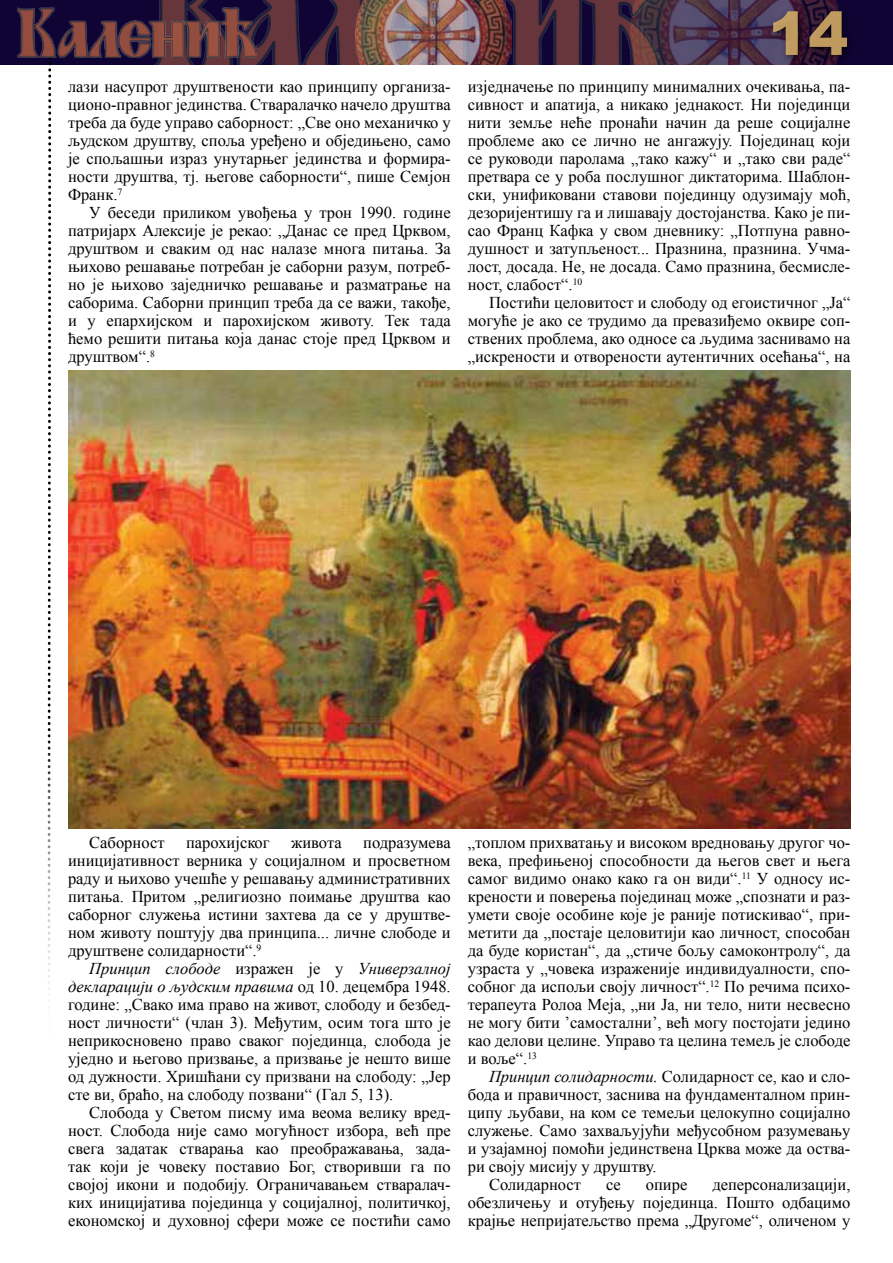
<style>
.page{position:relative;width:893px;height:1263px;background:#fff}
.page>*{position:absolute;margin:0;border:0;box-sizing:border-box;transform-origin:0 0}
.t1{font:900 60px "Arial";color:#d2ab67}
.t2{font:16.5px/18px "Times New Roman";color:#000;text-align:justify}
.t3{font:italic 16.5px "Times New Roman";color:#000}
.s1{font-style:normal}
.s2{font-style:italic}
</style>
<div class="page">
<div style="left:0;top:0;width:893px;height:65px;background:#100435"></div>
<img style="left:659px;top:0;width:179px;height:65px">
<img style="left:152px;top:0;width:507px;height:65px">
<img style="left:355px;top:0;width:156px;height:65px">
<svg style="left:46px;top:57px;width:7px;height:939px"></svg>
<img style="left:17px;top:7px;width:240px;height:50px">
<div style="left:767px;top:6px;width:90px;height:59px;background:#000;opacity:.67"></div>
<img style="left:68px;top:371px;width:782px;height:458px">
<p class="t2" style="left:68px;top:77px;width:384px">лази насупрот друштвености као принципу организа-</p>
<p class="t2" style="left:68px;top:95px;width:384px">ционо-правног јединства. Стваралачко начело друштва</p>
<p class="t2" style="left:68px;top:113px;width:384px">треба да буде управо саборност: „Све оно механичко у</p>
<p class="t2" style="left:68px;top:131px;width:384px">људском друштву, споља уређено и обједињено, само</p>
<p class="t2" style="left:68px;top:149px;width:384px">је спољашњи израз унутарњег јединства и формира-</p>
<p class="t2" style="left:68px;top:167px;width:384px">ности друштва, тј. његове саборности“, пише Семјон</p>
<p class="t2" style="left:68px;top:185px;width:56px">Франк.<sup>7</sup></p>
<p class="t2" style="left:89px;top:203px;width:363px">У беседи приликом увођења у трон 1990. године</p>
<p class="t2" style="left:68px;top:221px;width:384px">патријарх Алексије је рекао: „Данас се пред Црквом,</p>
<p class="t2" style="left:68px;top:239px;width:384px">друштвом и сваким од нас налазе многа питања. За</p>
<p class="t2" style="left:68px;top:257px;width:384px">њихово решавање потребан је саборни разум, потреб-</p>
<p class="t2" style="left:68px;top:275px;width:384px">но је њихово заједничко решавање и разматрање на</p>
<p class="t2" style="left:68px;top:293px;width:384px">саборима. Саборни принцип треба да се важи, такође,</p>
<p class="t2" style="left:68px;top:311px;width:384px">и у епархијском и парохијском животу. Тек тада</p>
<p class="t2" style="left:68px;top:329px;width:384px">ћемо решити питања која данас стоје пред Црквом и</p>
<p class="t2" style="left:68px;top:347px;width:88px">друштвом“.<sup>8</sup></p>
<h1 class="t1" style="left:768px;top:-10px;width:82px">14</h1>
<p class="t2" style="left:468px;top:77px;width:384px">изједначење по принципу минималних очекивања, па-</p>
<p class="t2" style="left:468px;top:95px;width:384px">сивност и апатија, а никако једнакост. Ни појединци</p>
<p class="t2" style="left:468px;top:113px;width:384px">нити земље неће пронаћи начин да реше социјалне</p>
<p class="t2" style="left:468px;top:131px;width:384px">проблеме ако се лично не ангажују. Појединац који</p>
<p class="t2" style="left:468px;top:149px;width:384px">се руководи паролама „тако кажу“ и „тако сви раде“</p>
<p class="t2" style="left:468px;top:167px;width:384px">претвара се у роба послушног диктаторима. Шаблон-</p>
<p class="t2" style="left:468px;top:185px;width:384px">ски, унификовани ставови појединцу одузимају моћ,</p>
<p class="t2" style="left:468px;top:203px;width:384px">дезоријентишу га и лишавају достојанства. Како је пи-</p>
<p class="t2" style="left:468px;top:221px;width:384px">сао Франц Кафка у свом дневнику: „Потпуна равно-</p>
<p class="t2" style="left:468px;top:239px;width:384px">душност и затупљеност... Празнина, празнина. Учма-</p>
<p class="t2" style="left:468px;top:257px;width:384px">лост, досада. Не, не досада. Само празнина, бесмисле-</p>
<p class="t2" style="left:468px;top:275px;width:116px">ност, слабост“.<sup>10</sup></p>
<p class="t2" style="left:489px;top:293px;width:363px">Постићи целовитост и слободу од егоистичног „Ја“</p>
<p class="t2" style="left:468px;top:311px;width:384px">могуће је ако се трудимо да превазиђемо оквире соп-</p>
<p class="t2" style="left:468px;top:329px;width:384px">ствених проблема, ако односе са људима заснивамо на</p>
<p class="t2" style="left:468px;top:347px;width:384px">„искрености и отворености аутентичних осећања“, на</p>
<p class="t2" style="left:89px;top:833px;width:77px">Саборност</p>
<p class="t2" style="left:186px;top:833px;width:85px">парохијског</p>
<p class="t2" style="left:291px;top:833px;width:52px">живота</p>
<p class="t2" style="left:363px;top:833px;width:89px">подразумева</p>
<p class="t2" style="left:68px;top:851px;width:384px">иницијативност верника у социјалном и просветном</p>
<p class="t2" style="left:68px;top:869px;width:384px">раду и њихово учешће у решавању административних</p>
<p class="t2" style="left:68px;top:887px;width:384px">питања. Притом „религиозно поимање друштва као</p>
<p class="t2" style="left:68px;top:905px;width:384px">саборног служења истини захтева да се у друштве-</p>
<p class="t2" style="left:68px;top:923px;width:384px">ном животу поштују два принципа... личне слободе и</p>
<p class="t2" style="left:68px;top:941px;width:195px">друштвене солидарности“.<sup>9</sup></p>
<p class="t3" style="left:89px;top:957px;width:363px">Принцип слободе <span class="s1">изражен је у</span> Универзалној</p>
<p class="t3" style="left:68px;top:975px;width:384px">декларацији о људским правима <span class="s1">од 10. децембра 1948.</span></p>
<p class="t2" style="left:68px;top:995px;width:384px">године: „Свако има право на живот, слободу и безбед-</p>
<p class="t2" style="left:68px;top:1013px;width:384px">ност личности“ (члан 3). Међутим, осим тога што је</p>
<p class="t2" style="left:68px;top:1031px;width:384px">неприкосновено право сваког појединца, слобода је</p>
<p class="t2" style="left:68px;top:1049px;width:384px">уједно и његово призвање, а призвање је нешто више</p>
<p class="t2" style="left:68px;top:1067px;width:384px">од дужности. Хришћани су призвани на слободу: „Јер</p>
<p class="t2" style="left:68px;top:1085px;width:327px">сте ви, браћо, на слободу позвани“ (Гал 5, 13).</p>
<p class="t2" style="left:89px;top:1103px;width:363px">Слобода у Светом писму има веома велику вред-</p>
<p class="t2" style="left:68px;top:1121px;width:384px">ност. Слобода није само могућност избора, већ пре</p>
<p class="t2" style="left:68px;top:1139px;width:384px">свега задатак стварања као преображавања, зада-</p>
<p class="t2" style="left:68px;top:1157px;width:384px">так који је човеку поставио Бог, створивши га по</p>
<p class="t2" style="left:68px;top:1175px;width:384px">својој икони и подобију. Ограничавањем стваралач-</p>
<p class="t2" style="left:68px;top:1193px;width:384px">ких иницијатива појединца у социјалној, политичкој,</p>
<p class="t2" style="left:68px;top:1211px;width:384px">економској и духовној сфери може се постићи само</p>
<p class="t2" style="left:468px;top:833px;width:384px">„топлом прихватању и високом вредновању другог чо-</p>
<p class="t2" style="left:468px;top:851px;width:384px">века, префињеној способности да његов свет и њега</p>
<p class="t2" style="left:468px;top:869px;width:384px">самог видимо онако како га он види“.<sup>11</sup> У односу ис-</p>
<p class="t2" style="left:468px;top:887px;width:384px">крености и поверења појединац може „спознати и раз-</p>
<p class="t2" style="left:468px;top:905px;width:384px">умети своје особине које је раније потискивао“, при-</p>
<p class="t2" style="left:468px;top:923px;width:384px">метити да „постаје целовитији као личност, способан</p>
<p class="t2" style="left:468px;top:941px;width:384px">да буде користан“, да „стиче бољу самоконтролу“, да</p>
<p class="t2" style="left:468px;top:959px;width:384px">узраста у „човека израженије индивидуалности, спо-</p>
<p class="t2" style="left:468px;top:977px;width:384px">собног да испољи своју личност“.<sup>12</sup> По речима психо-</p>
<p class="t2" style="left:468px;top:995px;width:384px">терапеута Ролоа Меја, „ни Ја, ни тело, нити несвесно</p>
<p class="t2" style="left:468px;top:1013px;width:384px">не могу бити ’самостални’, већ могу постојати једино</p>
<p class="t2" style="left:468px;top:1031px;width:384px">као делови целине. Управо та целина темељ је слободе</p>
<p class="t2" style="left:468px;top:1049px;width:71px">и воље“.<sup>13</sup></p>
<p class="t2" style="left:489px;top:1067px;width:363px"><span class="s2">Принцип солидарности.</span> Солидарност се, као и сло-</p>
<p class="t2" style="left:468px;top:1085px;width:384px">бода и правичност, заснива на фундаменталном прин-</p>
<p class="t2" style="left:468px;top:1103px;width:384px">ципу љубави, на ком се темељи целокупно социјално</p>
<p class="t2" style="left:468px;top:1121px;width:384px">служење. Само захваљујући међусобном разумевању</p>
<p class="t2" style="left:468px;top:1139px;width:384px">и узајамној помоћи јединствена Црква може да оства-</p>
<p class="t2" style="left:468px;top:1157px;width:190px">ри своју мисију у друштву.</p>
<p class="t2" style="left:489px;top:1175px;width:94px">Солидарност</p>
<p class="t2" style="left:606px;top:1175px;width:16px">се</p>
<p class="t2" style="left:646px;top:1175px;width:43px">опире</p>
<p class="t2" style="left:468px;top:1175px;width:384px;text-indent:245px">деперсонализацији, обезличењу и отуђењу појединца. Пошто одбацимо крајње непријатељство према „Другоме“, оличеном у</p>
</div>
